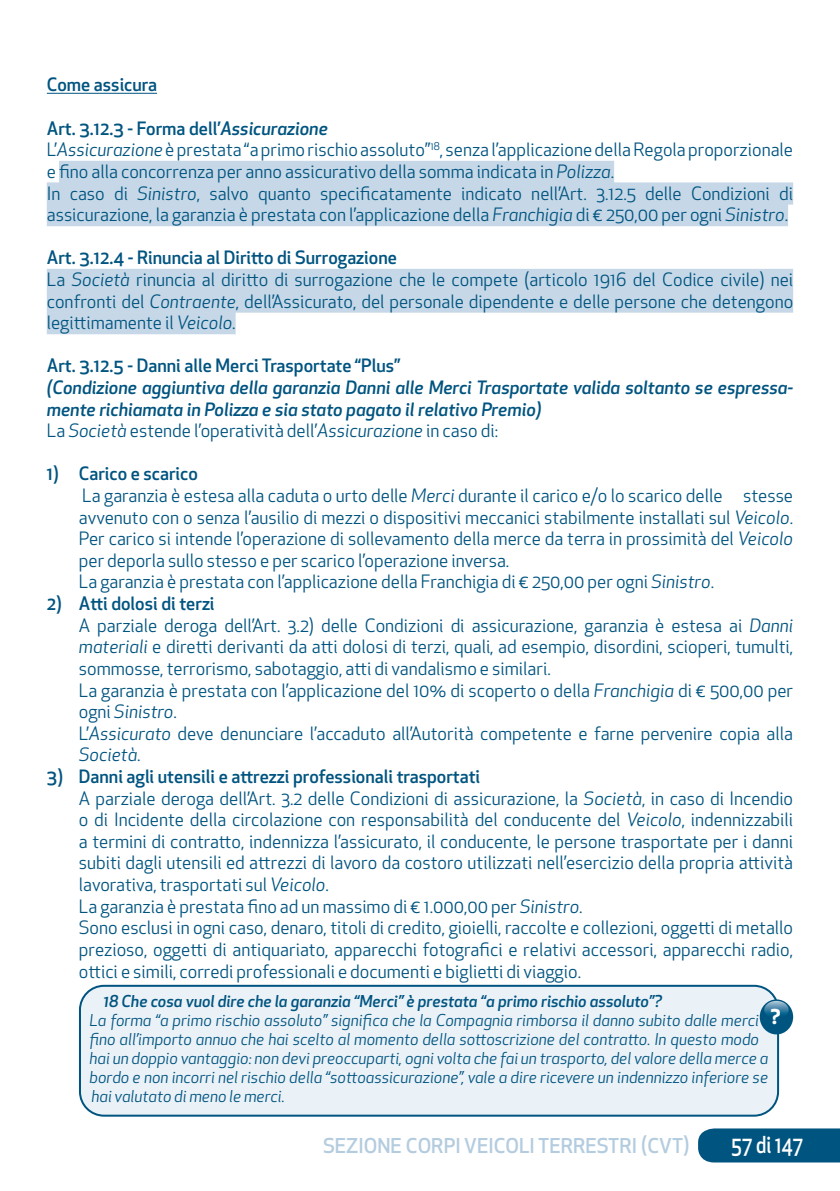
<style>
.page{position:relative;width:840px;height:1191px;background:#fff}
.page>*{position:absolute;margin:0;border:0;box-sizing:border-box;transform-origin:0 0}
.t1{font:500 22.8px "Apex New";letter-spacing:-.005em;color:#fff;scale:.83 1}
.t2{font:500 20px "Apex New";color:#b4ccdf}
.t3{font:700 20px "Apex New";color:#fff}
.t4{font:18px/21.6px "Apex New";color:#005480}
.t5{font:italic 500 18px/21.6px "Apex New";color:#005480}
.t6{font:500 18px "Apex New";color:#005480}
.t7{font:italic 16px/19px "Apex New";color:#005480}
.t8{font:italic 500 16px "Apex New";color:#005480}
.s1{font-weight:500}
.s2{font-weight:500;font-style:italic}
.s3{font-style:italic}
.s4{font-weight:400;font-style:normal}
.s5{font-weight:400}
</style>
<div class="page">
<div style="left:698px;top:1128px;width:141px;height:34px;background:#005480"></div>
<hr style="left:47px;top:93px;width:110px;height:1px;background:#005480">
<div style="left:59px;top:161px;width:554px;height:22px;background:#c6d8e7"></div>
<div style="left:47px;top:182px;width:745px;height:23px;background:#c6d8e7"></div>
<div style="left:47px;top:204px;width:740px;height:22px;background:#c6d8e7"></div>
<div style="left:47px;top:269px;width:745px;height:22px;background:#c6d8e7"></div>
<div style="left:47px;top:290px;width:745px;height:23px;background:#c6d8e7"></div>
<div style="left:47px;top:312px;width:188px;height:22px;background:#c6d8e7"></div>
<div style="left:80px;top:985px;width:697px;height:130px;background:#eaf1f7;border-radius:24px"></div>
<div style="left:79px;top:984px;width:699px;height:132px;border:2px solid #005480;border-radius:24px"></div>
<div style="left:759px;top:999px;width:33px;height:35px;background:#005480;border-radius:50%"></div>
<svg style="left:763px;top:1001px;width:25px;height:17px"></svg>
<p class="t6" style="left:47px;top:73px;width:112px">Come assicura</p>
<p class="t4" style="left:47px;top:117px;width:747px"><span class="s1">Art. 3.12.3 - Forma dell’</span><span class="s2">Assicurazione<br></span>L’<span class="s3">Assicurazione</span> è prestata “a primo rischio assoluto”<sup>18</sup>, senza l’applicazione della Regola proporzionale e fino alla concorrenza per anno assicurativo della somma indicata in <span class="s3">Polizza</span>.<br>In caso di <span class="s3">Sinistro</span>, salvo quanto specificatamente indicato nell’Art. 3.12.5 delle Condizioni di assicurazione, la garanzia è prestata con l’applicazione della <span class="s3">Franchigia</span> di € 250,00 per ogni <span class="s3">Sinistro</span>.</p>
<p class="t4" style="left:47px;top:247px;width:747px"><span class="s1">Art. 3.12.4 - Rinuncia al Diritto di Surrogazione<br></span>La <span class="s3">Società</span> rinuncia al diritto di surrogazione che le compete (articolo 1916 del Codice civile) nei confronti del <span class="s3">Contraente</span>, dell’Assicurato, del personale dipendente e delle persone che detengono legittimamente il <span class="s3">Veicolo</span>.</p>
<p class="t6" style="left:47px;top:354px;width:355px">Art. 3.12.5 - Danni alle Merci Trasportate “Plus”</p>
<p class="t5" style="left:47px;top:376px;width:747px">(Condizione aggiuntiva della garanzia Danni alle Merci Trasportate valida soltanto se espressa&shy;mente richiamata in Polizza e sia stato pagato il relativo Premio)<br><span class="s4">La</span> <span class="s5">Società</span> <span class="s4">estende l’operatività dell’</span><span class="s5">Assicurazione</span> <span class="s4">in caso di:</span></p>
<p class="t4" style="left:79px;top:463px;width:715px;text-indent:-32px"><span class="s1">1) Carico e scarico<br></span>La garanzia è estesa alla caduta o urto delle <span class="s3">Merci</span> durante il carico e/o lo scarico delle stesse avvenuto con o senza l’ausilio di mezzi o dispositivi meccanici stabilmente installati sul <span class="s3">Veicolo</span>.<br>Per carico si intende l’operazione di sollevamento della merce da terra in prossimità del <span class="s3">Veicolo </span>per deporla sullo stesso e per scarico l’operazione inversa.<br>La garanzia è prestata con l’applicazione della Franchigia di € 250,00 per ogni <span class="s3">Sinistro</span>.</p>
<p class="t4" style="left:79px;top:593px;width:715px;text-indent:-32px"><span class="s1">2) Atti dolosi di terzi<br></span>A parziale deroga dell’Art. 3.2) delle Condizioni di assicurazione, garanzia è estesa ai <span class="s3">Danni materiali</span> e diretti derivanti da atti dolosi di terzi, quali, ad esempio, disordini, scioperi, tumulti, sommosse, terrorismo, sabotaggio, atti di vandalismo e similari.<br>La garanzia è prestata con l’applicazione del 10% di scoperto o della <span class="s3">Franchigia</span> di € 500,00 per ogni <span class="s3">Sinistro</span>.<br>L’<span class="s3">Assicurato</span> deve denunciare l’accaduto all’Autorità competente e farne pervenire copia alla <span class="s3">Società</span>.</p>
<p class="t4" style="left:79px;top:765px;width:715px;text-indent:-32px"><span class="s1">3) Danni agli utensili e attrezzi professionali trasportati<br></span>A parziale deroga dell’Art. 3.2 delle Condizioni di assicurazione, la <span class="s3">Società</span>, in caso di Incendio o di Incidente della circolazione con responsabilità del conducente del <span class="s3">Veicolo</span>, indennizzabili a termini di contratto, indennizza l’assicurato, il conducente, le persone trasportate per i danni subiti dagli utensili ed attrezzi di lavoro da costoro utilizzati nell’esercizio della propria attività lavorativa, trasportati sul <span class="s3">Veicolo</span>.<br>La garanzia è prestata fino ad un massimo di € 1.000,00 per <span class="s3">Sinistro</span>.<br>Sono esclusi in ogni caso, denaro, titoli di credito, gioielli, raccolte e collezioni, oggetti di metallo prezioso, oggetti di antiquariato, apparecchi fotografici e relativi accessori, apparecchi radio, ottici e simili, corredi professionali e documenti e biglietti di viaggio.</p>
<p class="t8" style="left:103px;top:990px;width:559px">18 Che cosa vuol dire che la garanzia “Merci” è prestata “a primo rischio assoluto”?</p>
<p class="t7" style="left:89px;top:1011px;width:679px">La forma “a primo rischio assoluto” significa che la Compagnia rimborsa il danno subito dalle merci fino all’importo annuo che hai scelto al momento della sottoscrizione del contratto. In questo modo hai un doppio vantaggio: non devi preoccuparti, ogni volta che fai un trasporto, del valore della merce a bordo e non incorri nel rischio della “sottoassicurazione”, vale a dire ricevere un indennizzo inferiore se hai valutato di meno le merci.</p>
<p class="t3" style="left:770px;top:1002px;width:11px">?</p>
<p class="t2" style="left:323px;top:1132px;width:368px">SEZIONE CORPI VEICOLI TERRESTRI (CVT)</p>
<p class="t1" style="left:730px;top:1129px;width:88px">57 di 147</p>
</div>
